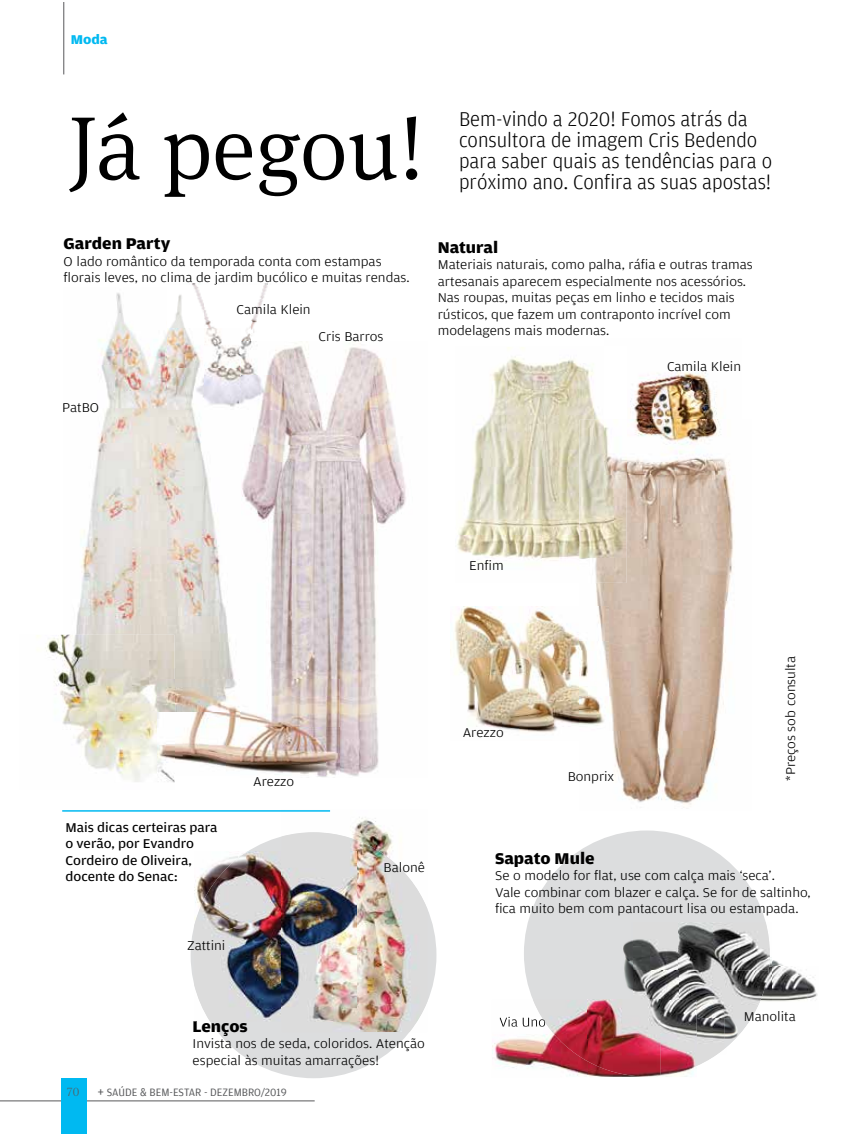
<style>
.page{position:relative;width:859px;height:1136px;background:#fff}
.page>*{position:absolute;margin:0;border:0;box-sizing:border-box;transform-origin:0 0}
.t1{font:300 90px "Meta Serif OT";color:#000}
.t2{font:300 21px/21px "Amplitude";color:#000}
.t3{font:700 16.5px "valearte";color:#000}
.t4{font:300 13.5px/16.5px "valearte";color:#000}
.t5{font:13.5px/16.5px "valearte";color:#000}
.t6{font:700 13.5px "valearte";color:#00b9f1}
.t7{font:300 12px "Velino Text";color:#58595b}
.t8{font:11.25px "Amplitude";color:#58595b}
.s1{font-size:13.5px}
</style>
<div class="page">
<hr style="left:0;top:1100px;width:315px;height:1px;background:#58595b">
<hr style="left:63px;top:2px;width:1px;height:72px;background:#58595b">
<div style="left:61px;top:1078px;width:26px;height:55px;background:#00b9f1"></div>
<img style="left:630px;top:372px;width:87px;height:47px">
<div style="left:524px;top:830px;width:246px;height:246px;background:#dcddde;border-radius:50%"></div>
<div style="left:191px;top:832px;width:245px;height:246px;background:#dcddde;border-radius:50%"></div>
<img style="left:242px;top:341px;width:164px;height:436px">
<img style="left:450px;top:606px;width:129px;height:126px">
<img style="left:579px;top:474px;width:155px;height:334px">
<img style="left:626px;top:419px;width:104px;height:55px">
<img style="left:770px;top:957px;width:13px;height:9px">
<img style="left:769px;top:966px;width:49px;height:36px">
<img style="left:623px;top:922px;width:147px;height:48px">
<img style="left:624px;top:970px;width:55px;height:29px">
<img style="left:679px;top:970px;width:90px;height:48px">
<img style="left:697px;top:1018px;width:27px;height:47px">
<img style="left:724px;top:1018px;width:27px;height:29px">
<img style="left:76px;top:293px;width:158px;height:386px">
<img style="left:192px;top:284px;width:6px;height:4px">
<img style="left:214px;top:284px;width:54px;height:29px">
<img style="left:241px;top:313px;width:53px;height:96px">
<img style="left:168px;top:288px;width:73px;height:121px">
<img style="left:174px;top:679px;width:165px;height:96px">
<img style="left:282px;top:810px;width:105px;height:22px">
<img style="left:284px;top:832px;width:143px;height:199px">
<img style="left:194px;top:851px;width:163px;height:170px">
<svg style="left:194px;top:1020px;width:16px;height:1px"></svg>
<img style="left:210px;top:1020px;width:37px;height:1px">
<img style="left:492px;top:999px;width:205px;height:77px">
<img style="left:533px;top:999px;width:55px;height:62px">
<img style="left:588px;top:1061px;width:109px;height:15px">
<img style="left:500px;top:1016px;width:45px;height:10px">
<svg style="left:541px;top:1016px;width:4px;height:6px"></svg>
<hr style="left:62px;top:810px;width:268px;height:1px;background:#00b9f1">
<img style="left:37px;top:634px;width:137px;height:149px">
<img style="left:64px;top:634px;width:110px;height:77px">
<img style="left:458px;top:347px;width:141px;height:188px">
<img style="left:457px;top:535px;width:122px;height:26px">
<img style="left:579px;top:419px;width:47px;height:163px">
<p class="t6" style="left:71px;top:32px;width:38px">Moda</p>
<h1 class="t1" style="left:68px;top:92px;width:358px">Já pegou!</h1>
<p class="t3" style="left:64px;top:234px;width:108px">Garden Party</p>
<p class="t4" style="left:64px;top:253px;width:347px">O lado romântico da temporada conta com estampas florais leves, no clima de jardim bucólico e muitas rendas.</p>
<p class="t4" style="left:62px;top:399px;width:38px">PatBO</p>
<p class="t4" style="left:237px;top:301px;width:76px">Camila Klein</p>
<p class="t4" style="left:319px;top:328px;width:66px">Cris Barros</p>
<h2 class="t2" style="left:459px;top:109px;width:315px">Bem-vindo a 2020! Fomos atrás da consultora de imagem Cris Bedendo para saber quais as tendências para o próximo ano. Confira as suas apostas!</h2>
<p class="t3" style="left:438px;top:238px;width:62px">Natural</p>
<p class="t4" style="left:438px;top:256px;width:316px">Materiais naturais, como palha, ráfia e outras tramas artesanais aparecem especialmente nos acessórios.<br>Nas roupas, muitas peças em linho e tecidos mais rústicos, que fazem um contraponto incrível com modelagens mais modernas.</p>
<p class="t4" style="left:667px;top:358px;width:76px">Camila Klein</p>
<p class="t5" style="left:65px;top:819px;width:153px">Mais dicas certeiras para o verão, por Evandro<br>Cordeiro de Oliveira, docente do Senac:</p>
<p class="t4" style="left:187px;top:937px;width:40px">Zattini</p>
<p class="t4" style="left:253px;top:772px;width:43px">Arezzo</p>
<p class="t4" style="left:384px;top:859px;width:43px">Balonê</p>
<p class="t3" style="left:193px;top:1016px;width:57px">Lenços</p>
<p class="t4" style="left:193px;top:1035px;width:234px">Invista nos de seda, coloridos. Atenção especial às muitas amarrações!</p>
<p class="t7" style="left:67px;top:1084px;width:15px">70</p>
<p class="t8" style="left:97px;top:1086px;width:191px"><span class="s1">+</span> SAÚDE &amp; BEM-ESTAR - DEZEMBRO/2019</p>
<p class="t4" style="left:469px;top:557px;width:36px">Enfim</p>
<p class="t4" style="left:463px;top:723px;width:43px">Arezzo</p>
<p class="t4" style="left:568px;top:768px;width:48px">Bonprix</p>
<p class="t4" style="left:782px;top:781px;width:126px;rotate:-90deg">*Preços sob consulta</p>
<p class="t3" style="left:495px;top:849px;width:101px">Sapato Mule</p>
<p class="t4" style="left:495px;top:867px;width:317px">Se o modelo for flat, use com calça mais ‘seca’.<br>Vale combinar com blazer e calça. Se for de saltinho, fica muito bem com pantacourt lisa ou estampada.</p>
<p class="t4" style="left:744px;top:1008px;width:53px">Manolita</p>
</div>
